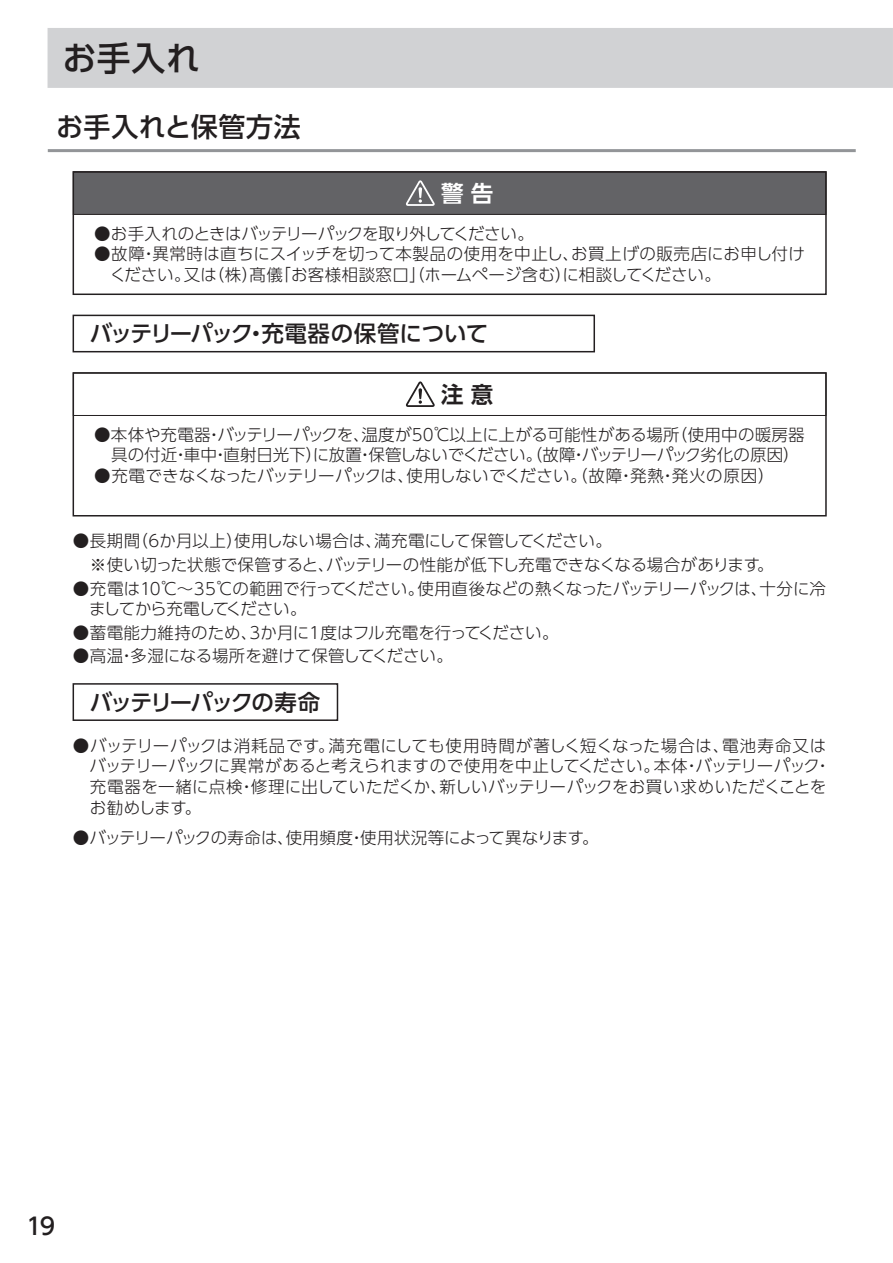
<style>
.page{position:relative;width:893px;height:1263px;background:#fff}
.page>*{position:absolute;margin:0;border:0;box-sizing:border-box;transform-origin:0 0}
.t1{font:500 33.9px "UD Shin Go Pr 6";color:#231f20}
.t2{font:500 27px "UD Shin Go Pr 6";letter-spacing:.025em;color:#231f20}
.t3{font:500 23.25px "UD Shin Go Pr 6";color:#231f20}
.t4{font:500 22.5px "UD Shin Go Pr 6";letter-spacing:-.03em;color:#231f20}
.t5{font:500 22.5px "UD Shin Go Pr 6";letter-spacing:-.085em;color:#231f20}
.t6{font:700 22.5px "UD Shin Go Pr 6 De";color:#fff}
.t7{font:700 22.5px "UD Shin Go Pr 6 De";color:#231f20}
.t8{font:300 16.5px/20.7px "UD Shin Go Pr 6";letter-spacing:-.005em;color:#231f20}
.t9{font:300 16.5px/20.7px "UD Shin Go Pr 6";letter-spacing:.015em;color:#231f20}
.t10{font:300 16.5px "UD Shin Go Pr 6";letter-spacing:-.07em;color:#231f20}
</style>
<div class="page">
<div style="left:48px;top:28px;width:845px;height:60px;background:#d1d2d4"></div>
<div style="left:73px;top:171px;width:753px;height:44px;background:#636366;border:1px solid #231f20"></div>
<svg style="left:406px;top:180px;width:29px;height:26px"></svg>
<div style="left:73px;top:171px;width:754px;height:124px;border:2px solid #231f20"></div>
<div style="left:73px;top:373px;width:753px;height:43px;border:1px solid #231f20"></div>
<svg style="left:406px;top:381px;width:29px;height:26px"></svg>
<div style="left:73px;top:372px;width:754px;height:144px;border:2px solid #231f20"></div>
<hr style="left:48px;top:149px;width:808px;height:3px;background:#939598">
<div style="left:73px;top:315px;width:522px;height:37px;border:2px solid #231f20"></div>
<div style="left:73px;top:683px;width:265px;height:38px;border:2px solid #231f20"></div>
<h1 class="t1" style="left:62px;top:30px;width:139px">お手入れ</h1>
<h2 class="t2" style="left:56px;top:105px;width:246px">お手入れと保管方法</h2>
<h3 class="t6" style="left:441px;top:175px;width:54px">警告</h3>
<p class="t10" style="left:94px;top:220px;width:441px">●お手入れのときはバッテリーパックを取り外してください。</p>
<p class="t8" style="left:110px;top:243px;width:697px;text-indent:-16px">●故障・異常時は直ちにスイッチを切って本製品の使用を中止し、お買上げの販売店にお申し付けください。又は（株）髙儀「お客様相談窓口」（ホームページ含む）に相談してください。</p>
<h3 class="t4" style="left:90px;top:315px;width:400px">バッテリーパック・充電器の保管について</h3>
<h3 class="t7" style="left:441px;top:376px;width:54px">注意</h3>
<p class="t8" style="left:111px;top:423px;width:695px;text-indent:-17px">●本体や充電器・バッテリーパックを、温度が50℃以上に上がる可能性がある場所（使用中の暖房器具の付近・車中・直射日光下）に放置・保管しないでください。（故障・バッテリーパック劣化の原因）</p>
<p class="t8" style="left:94px;top:465px;width:682px">●充電できなくなったバッテリーパックは、使用しないでください。（故障・発熱・発火の原因）</p>
<p class="t8" style="left:90px;top:529px;width:685px;line-height:23.7px;text-indent:-17px">●長期間（6か月以上）使用しない場合は、満充電にして保管してください。<br>※使い切った状態で保管すると、バッテリーの性能が低下し充電できなくなる場合があります。</p>
<p class="t8" style="left:89px;top:577px;width:738px;text-indent:-16px">●充電は10℃～35℃の範囲で行ってください。使用直後などの熱くなったバッテリーパックは、十分に冷ましてから充電してください。</p>
<p class="t8" style="left:73px;top:622px;width:487px">●蓄電能力維持のため、3か月に1度はフル充電を行ってください。</p>
<p class="t8" style="left:73px;top:645px;width:381px">●高温・多湿になる場所を避けて保管してください。</p>
<h3 class="t5" style="left:90px;top:684px;width:232px">バッテリーパックの寿命</h3>
<p class="t9" style="left:90px;top:734px;width:743px;text-indent:-17px">●バッテリーパックは消耗品です。満充電にしても使用時間が著しく短くなった場合は、電池寿命又はバッテリーパックに異常があると考えられますので使用を中止してください。本体・バッテリーパック・充電器を一緒に点検・修理に出していただくか、新しいバッテリーパックをお買い求めいただくことをお勧めします。</p>
<p class="t8" style="left:73px;top:826px;width:527px">●バッテリーパックの寿命は、使用頻度・使用状況等によって異なります。</p>
<h3 class="t3" style="left:27px;top:1208px;width:30px">19</h3>
</div>
